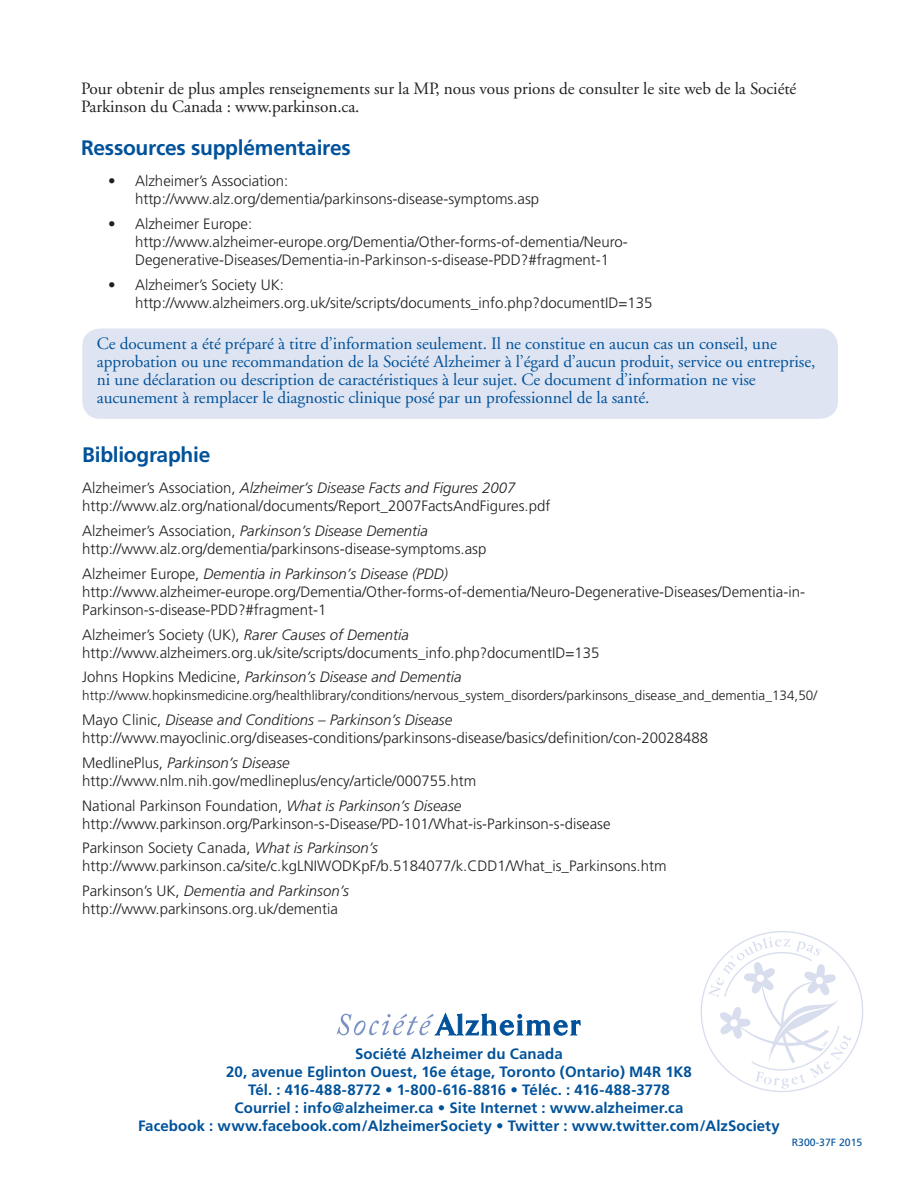
<style>
.page{position:relative;width:918px;height:1188px;background:#fff}
.page>*{position:absolute;margin:0;border:0;box-sizing:border-box;transform-origin:0 0}
.Headline_1{font:700 21px "Frutiger";letter-spacing:-.015em;color:#01529a}
.Text_in_Blue_tint_bo{font:17.25px/18px "Adobe Garamond";letter-spacing:-.005em;color:#01529a}
.Paragraph_1{font:17.25px/18px "Adobe Garamond";letter-spacing:-.005em;color:#231f20}
.Sources{font:300 15px/18px "Frutiger";color:#231f20}
.Address_Panel{font:700 15px "Frutiger";letter-spacing:.005em;color:#01529a}
.Sources-2{font:italic 300 15px "Frutiger";color:#231f20}
.Sources-3{font:300 13.5px "Frutiger";color:#231f20}
.t1{font:10.5px "Frutiger";color:#01529a}
.s1{font-style:italic}
.s2{font-style:normal}
</style>
<div class="page">
<div style="left:82px;top:328px;width:756px;height:91px;background:#dee4f1;border-radius:18px"></div>
<svg style="left:701px;top:931px;width:162px;height:161px"></svg>
<svg style="left:337px;top:1013px;width:243px;height:23px"></svg>
<p class="Paragraph_1" style="left:81px;top:80px;width:717px">Pour obtenir de plus amples renseignements sur la MP, nous vous prions de consulter le site web de la Société<br>Parkinson du Canada : www.parkinson.ca.</p>
<p class="Headline_1" style="left:81px;top:135px;width:271px">Ressources supplémentaires</p>
<p class="Sources" style="left:135px;top:172px;width:406px;text-indent:-27px">• Alzheimer’s Association: http://www.alz.org/dementia/parkinsons-disease-symptoms.asp</p>
<p class="Sources" style="left:135px;top:215px;width:494px;text-indent:-27px">• Alzheimer Europe: http://www.alzheimer-europe.org/Dementia/Other-forms-of-dementia/Neuro-<br>Degenerative-Diseases/Dementia-in-Parkinson-s-disease-PDD?#fragment-1</p>
<p class="Sources" style="left:135px;top:276px;width:519px;text-indent:-27px">• Alzheimer’s Society UK: http://www.alzheimers.org.uk/site/scripts/documents_info.php?documentID=135</p>
<p class="Text_in_Blue_tint_bo" style="left:97px;top:335px;width:720px">Ce document a été préparé à titre d’information seulement. Il ne constitue en aucun cas un conseil, une approbation ou une recommandation de la Société Alzheimer à l’égard d’aucun produit, service ou entreprise, ni une déclaration ou description de caractéristiques à leur sujet. Ce document d’information ne vise aucunement à remplacer le diagnostic clinique posé par un professionnel de la santé.</p>
<p class="Headline_1" style="left:82px;top:442px;width:130px">Bibliographie</p>
<p class="Sources" style="left:82px;top:479px;width:470px">Alzheimer’s Association, <span class="s1">Alzheimer’s Disease Facts and Figures 2007 </span>http://www.alz.org/national/documents/Report_2007FactsAndFigures.pdf</p>
<p class="Sources" style="left:82px;top:522px;width:406px">Alzheimer’s Association, <span class="s1">Parkinson’s Disease Dementia </span>http://www.alz.org/dementia/parkinsons-disease-symptoms.asp</p>
<p class="Sources" style="left:82px;top:565px;width:724px">Alzheimer Europe, <span class="s1">Dementia in Parkinson’s Disease (PDD) </span>http://www.alzheimer-europe.org/Dementia/Other-forms-of-dementia/Neuro-Degenerative-Diseases/Dementia-in-<br>Parkinson-s-disease-PDD?#fragment-1</p>
<p class="Sources" style="left:82px;top:625px;width:519px">Alzheimer’s Society (UK), <span class="s1">Rarer Causes of Dementia </span>http://www.alzheimers.org.uk/site/scripts/documents_info.php?documentID=135</p>
<p class="Sources-2" style="left:82px;top:669px;width:381px"><span class="s2">Johns Hopkins Medicine,</span> Parkinson’s Disease and Dementia</p>
<p class="Sources-3" style="left:82px;top:688px;width:736px">http://www.hopkinsmedicine.org/healthlibrary/conditions/nervous_system_disorders/parkinsons_disease_and_dementia_134,50/</p>
<p class="Sources" style="left:82px;top:711px;width:627px">Mayo Clinic, <span class="s1">Disease and Conditions – Parkinson’s Disease </span>http://www.mayoclinic.org/diseases-conditions/parkinsons-disease/basics/definition/con-20028488</p>
<p class="Sources" style="left:82px;top:754px;width:396px">MedlinePlus, <span class="s1">Parkinson’s Disease </span>http://www.nlm.nih.gov/medlineplus/ency/article/000755.htm</p>
<p class="Sources" style="left:82px;top:796px;width:530px">National Parkinson Foundation, <span class="s1">What is Parkinson’s Disease </span>http://www.parkinson.org/Parkinson-s-Disease/PD-101/What-is-Parkinson-s-disease</p>
<p class="Sources" style="left:82px;top:839px;width:586px">Parkinson Society Canada, <span class="s1">What is Parkinson’s </span>http://www.parkinson.ca/site/c.kgLNIWODKpF/b.5184077/k.CDD1/What_is_Parkinsons.htm</p>
<p class="Sources" style="left:82px;top:882px;width:268px">Parkinson’s UK, <span class="s1">Dementia and Parkinson’s </span>http://www.parkinsons.org.uk/dementia</p>
<p class="Address_Panel" style="left:355px;top:1045px;width:209px">Société Alzheimer du Canada</p>
<p class="Address_Panel" style="left:226px;top:1063px;width:467px">20, avenue Eglinton Ouest, 16e étage, Toronto (Ontario) M4R 1K8</p>
<p class="Address_Panel" style="left:248px;top:1081px;width:423px">Tél. : 416-488-8772 • 1-800-616-8816 • Téléc. : 416-488-3778</p>
<p class="Address_Panel" style="left:235px;top:1099px;width:450px">Courriel : info@alzheimer.ca • Site Internet : www.alzheimer.ca</p>
<p class="Address_Panel" style="left:138px;top:1117px;width:643px">Facebook : www.facebook.com/AlzheimerSociety • Twitter : www.twitter.com/AlzSociety</p>
<p class="t1" style="left:792px;top:1136px;width:72px">R300-37F 2015</p>
</div>
